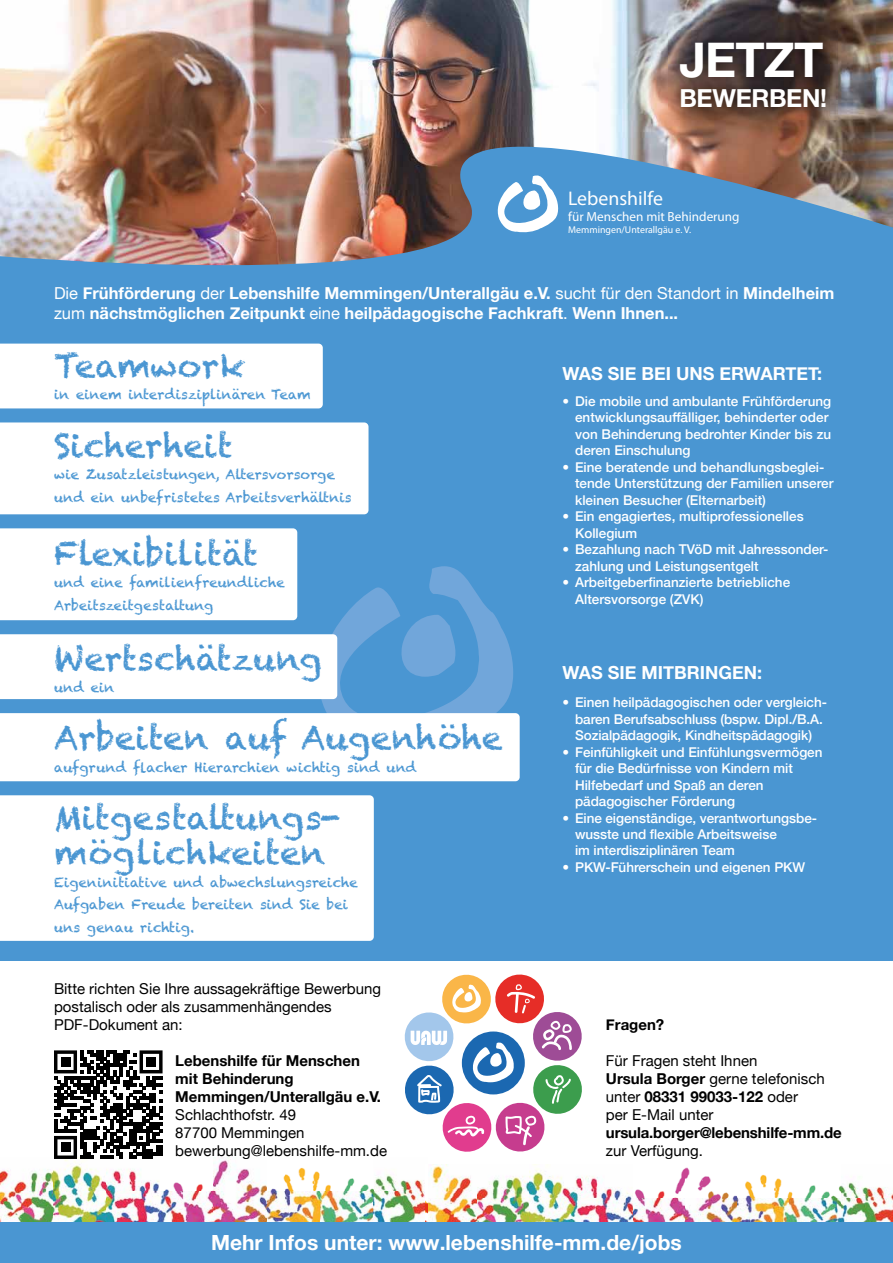
<style>
.page{position:relative;width:893px;height:1263px;background:#fff}
.page>*{position:absolute;margin:0;border:0;box-sizing:border-box;transform-origin:0 0}
.t1{font:700 48px "Helvetica Neue LT Pro";letter-spacing:-.02em;color:#fff}
.t2{font:33px/34.5px "Chalkduster";color:#4a96d2}
.t3{font:700 24.9px "Helvetica Neue LT Pro";letter-spacing:-.015em;color:#fff}
.t4{font:700 21px "Helvetica Neue LT Pro";color:#fff}
.t5{font:19.8px "Metro Medium LT Two";color:#fff}
.t6{font:700 18px "Helvetica Neue";color:#fff}
.t7{font:700 16.5px/19.8px "Helvetica Neue";color:#fff}
.t8{font:15px/18px "Helvetica Neue";color:#000}
.t9{font:700 15px/18px "Helvetica Neue";color:#000}
.t10{font:500 13.5px/16.5px "Helvetica Neue";color:#fff}
.t11{font:13.5px/22.5px "Chalkduster";color:#4a96d2}
.t12{font:13.2px "Metro Medium LT Two";color:#fff}
.t13{font:9.9px "Metro Medium LT Two";color:#fff}
.s1{font-weight:400}
.s2{font-weight:700}
</style>
<div class="page">
<div style="left:0;top:0;width:893px;height:960px;background:#4a96d2"></div>
<img style="left:0;top:0;width:893px;height:265px">
<img style="left:669px;top:30px;width:168px;height:89px">
<svg style="left:489px;top:172px;width:71px;height:61px"></svg>
<div style="left:0;top:344px;width:323px;height:64px;background:#fff"></div>
<div style="left:0;top:422px;width:368px;height:92px;background:#fff"></div>
<svg style="left:0;top:528px;width:520px;height:253px"></svg>
<div style="left:0;top:795px;width:374px;height:146px;background:#fff"></div>
<img style="left:430px;top:1164px;width:463px;height:34px">
<img style="left:427px;top:1198px;width:466px;height:24px">
<img style="left:0;top:1159px;width:424px;height:33px">
<img style="left:0;top:1192px;width:425px;height:30px">
<img style="left:425px;top:1200px;width:2px;height:22px">
<div style="left:0;top:1222px;width:893px;height:41px;background:#4a96d2"></div>
<svg style="left:54px;top:1050px;width:109px;height:109px"></svg>
<div style="left:61px;top:1057px;width:9px;height:10px;background:#000"></div>
<div style="left:146px;top:1057px;width:10px;height:10px;background:#000"></div>
<div style="left:61px;top:1142px;width:9px;height:10px;background:#000"></div>
<svg style="left:404px;top:974px;width:178px;height:178px"></svg>
<h1 class="t1" style="left:679px;top:30px;width:146px">JETZT</h1>
<h3 class="t3" style="left:679px;top:82px;width:149px">BEWERBEN!</h3>
<h3 class="t5" style="left:568px;top:186px;width:96px">Lebenshilfe</h3>
<p class="t12" style="left:568px;top:208px;width:173px">für Menschen mit Behinderung</p>
<p class="t13" style="left:568px;top:223px;width:124px">Memmingen/Unterallgäu e. V.</p>
<p class="t7" style="left:54px;top:283px;width:782px"><span class="s1">Die</span> Frühförderung <span class="s1">der</span> Lebenshilfe Memmingen/Unterallgäu e.V. <span class="s1">sucht für den Standort in</span> Mindelheim <span class="s1">zum</span> nächstmöglichen Zeitpunkt <span class="s1">eine</span> heilpädagogische Fachkraft<span class="s1">.</span> Wenn Ihnen...</p>
<h2 class="t2" style="left:54px;top:348px;width:192px">Teamwork</h2>
<p class="t11" style="left:54px;top:383px;width:258px">in einem interdisziplinären Team</p>
<h2 class="t2" style="left:54px;top:428px;width:180px">Sicherheit</h2>
<p class="t11" style="left:54px;top:463px;width:299px">wie Zusatzleistungen, Altersvorsorge und ein unbefristetes Arbeitsverhältnis</p>
<h2 class="t2" style="left:54px;top:536px;width:206px">Flexibilität</h2>
<p class="t11" style="left:54px;top:571px;width:232px">und eine familienfreundliche<br>Arbeitszeitgestaltung</p>
<h2 class="t2" style="left:54px;top:641px;width:270px">Wertschätzung</h2>
<p class="t11" style="left:54px;top:676px;width:62px">und ein</p>
<h2 class="t2" style="left:54px;top:721px;width:450px">Arbeiten auf Augenhöhe</h2>
<p class="t11" style="left:54px;top:756px;width:364px">aufgrund flacher Hierarchien wichtig sind und</p>
<h2 class="t2" style="left:54px;top:801px;width:288px">Mitgestaltungs&shy;möglichkeiten</h2>
<p class="t11" style="left:54px;top:870px;width:305px">Eigeninitiative und abwechslungsreiche<br>Aufgaben Freude bereiten sind Sie bei uns genau richtig.</p>
<h3 class="t6" style="left:562px;top:359px;width:261px">WAS SIE BEI UNS ERWARTET:</h3>
<p class="t10" style="left:575px;top:391px;width:258px;text-indent:-13px">• Die mobile und ambulante Frühförderung entwicklungsauffälliger, behinderter oder von Behinderung bedrohter Kinder bis zu deren Einschulung</p>
<p class="t10" style="left:575px;top:457px;width:260px;text-indent:-13px">• Eine beratende und behandlungsbeglei&shy;tende Unterstützung der Familien unserer kleinen Besucher (Elternarbeit)</p>
<p class="t10" style="left:575px;top:507px;width:230px;text-indent:-13px">• Ein engagiertes, multiprofessionelles<br>Kollegium</p>
<p class="t10" style="left:575px;top:540px;width:255px;text-indent:-13px">• Bezahlung nach TVöD mit Jahressonder&shy;zahlung und Leistungsentgelt</p>
<p class="t10" style="left:575px;top:573px;width:217px;text-indent:-13px">• Arbeitgeberfinanzierte betriebliche<br>Altersvorsorge (ZVK)</p>
<h3 class="t6" style="left:562px;top:658px;width:201px">WAS SIE MITBRINGEN:</h3>
<p class="t10" style="left:575px;top:693px;width:253px;text-indent:-13px">• Einen heilpädagogischen oder vergleich&shy;baren Berufsabschluss (bspw. Dipl./B.A.<br>Sozialpädagogik, Kindheitspädagogik)</p>
<p class="t10" style="left:575px;top:742px;width:249px;text-indent:-13px">• Feinfühligkeit und Einfühlungsvermögen für die Bedürfnisse von Kindern mit Hilfebedarf und Spaß an deren pädagogischer Förderung</p>
<p class="t10" style="left:575px;top:808px;width:243px;text-indent:-13px">• Eine eigenständige, verantwortungsbe&shy;wusste und flexible Arbeitsweise<br>im interdisziplinären Team</p>
<p class="t10" style="left:562px;top:858px;width:244px">• PKW-Führerschein und eigenen PKW</p>
<p class="t8" style="left:54px;top:980px;width:328px">Bitte richten Sie Ihre aussagekräftige Bewerbung postalisch oder als zusammenhängendes<br>PDF-Dokument an:</p>
<p class="t9" style="left:175px;top:1052px;width:207px">Lebenshilfe für Menschen mit Behinderung<br>Memmingen/Unterallgäu e.V.</p>
<p class="t8" style="left:175px;top:1106px;width:213px">Schlachthofstr. 49<br>87700 Memmingen bewerbung@lebenshilfe-mm.de</p>
<p class="t9" style="left:606px;top:1016px;width:60px">Fragen?</p>
<p class="t8" style="left:606px;top:1052px;width:220px">Für Fragen steht Ihnen<br><span class="s2">Ursula Borger</span> gerne telefonisch unter <span class="s2">08331 99033-122</span> oder<br>per E-Mail unter</p>
<p class="t9" style="left:606px;top:1124px;width:237px">ursula.borger@lebenshilfe-mm.de</p>
<p class="t8" style="left:606px;top:1142px;width:98px">zur Verfügung.</p>
<h3 class="t4" style="left:211px;top:1229px;width:472px">Mehr Infos unter: www.lebenshilfe-mm.de/jobs</h3>
</div>
